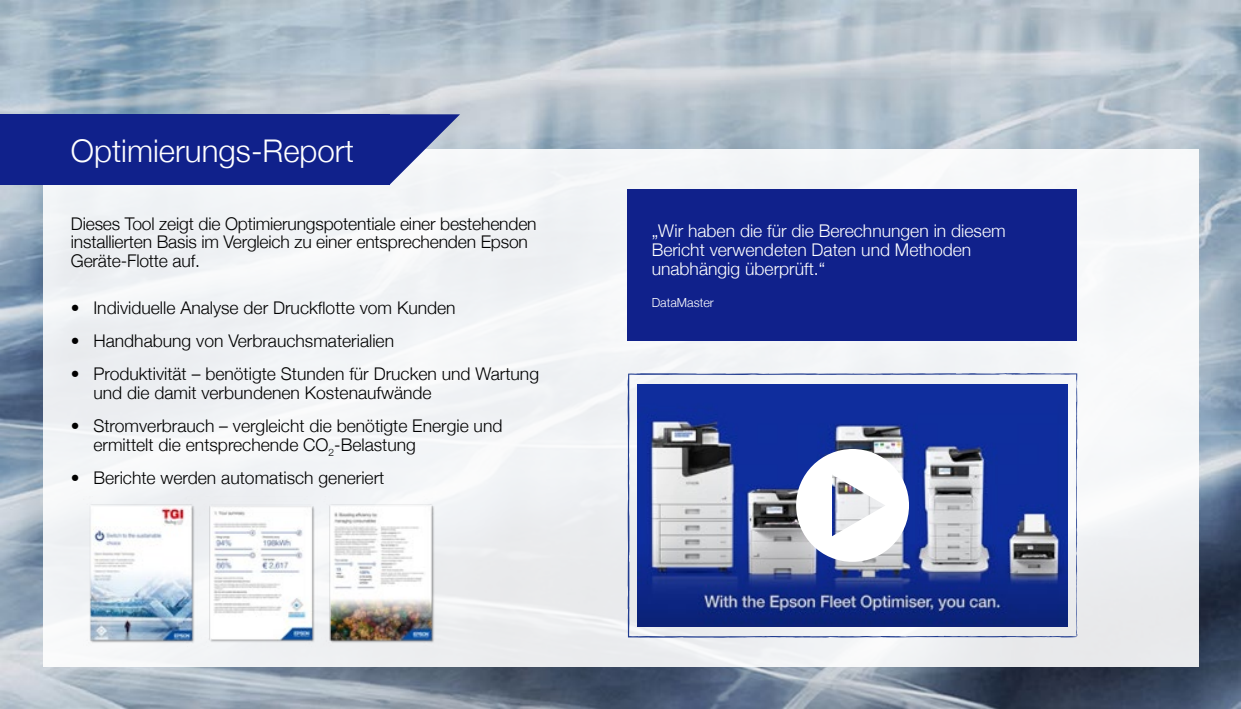
<style>
.page{position:relative;width:1241px;height:709px;background:#fff}
.page>*{position:absolute;margin:0;border:0;box-sizing:border-box;transform-origin:0 0}
.t1{font:300 31.25px "Helvetica Neue";color:#fff}
.t2{font:300 17.5px/18.8px "Helvetica Neue";color:#000}
.t3{font:300 17.5px/18.8px "Helvetica Neue";color:#fff}
.t4{font:300 12.5px "Helvetica Neue";color:#fff}
</style>
<div class="page">
<img style="left:0;top:0;width:1240px;height:709px">
<div style="left:43px;top:149px;width:1155px;height:517px;background:#f2f4f6"></div>
<div style="left:0;top:114px;width:389px;height:71px;background:#10218b"></div>
<svg style="left:389px;top:114px;width:71px;height:71px"></svg>
<div style="left:627px;top:190px;width:450px;height:151px;background:#10218b"></div>
<img style="left:89px;top:504px;width:346px;height:139px">
<svg style="left:627px;top:373px;width:450px;height:264px"></svg>
<svg style="left:1075px;top:575px;width:2px;height:7px"></svg>
<svg style="left:1076px;top:381px;width:1px;height:12px"></svg>
<svg style="left:1075px;top:619px;width:2px;height:19px"></svg>
<svg style="left:845px;top:373px;width:12px;height:3px"></svg>
<svg style="left:796px;top:449px;width:112px;height:113px"></svg>
<h1 class="t1" style="left:71px;top:126px;width:284px">Optimierungs-Report</h1>
<p class="t2" style="left:71px;top:213px;width:467px">Dieses Tool zeigt die Optimierungspotentiale einer bestehenden installierten Basis im Vergleich zu einer entsprechenden Epson<br>Geräte-Flotte auf.</p>
<p class="t2" style="left:71px;top:297px;width:386px">• Individuelle Analyse der Druckflotte vom Kunden</p>
<p class="t2" style="left:71px;top:330px;width:325px">• Handhabung von Verbrauchsmaterialien</p>
<p class="t2" style="left:93px;top:363px;width:447px;text-indent:-23px">• Produktivität – benötigte Stunden für Drucken und Wartung und die damit verbundenen Kostenaufwände</p>
<p class="t2" style="left:93px;top:415px;width:410px;text-indent:-23px">• Stromverbrauch – vergleicht die benötigte Energie und ermittelt die entsprechende CO<sub>2</sub>-Belastung</p>
<p class="t2" style="left:71px;top:466px;width:315px">• Berichte werden automatisch generiert</p>
<p class="t3" style="left:651px;top:220px;width:355px">„Wir haben die für die Berechnungen in diesem<br>Bericht verwendeten Daten und Methoden unabhängig überprüft.“</p>
<p class="t4" style="left:651px;top:293px;width:64px">DataMaster</p>
</div>
